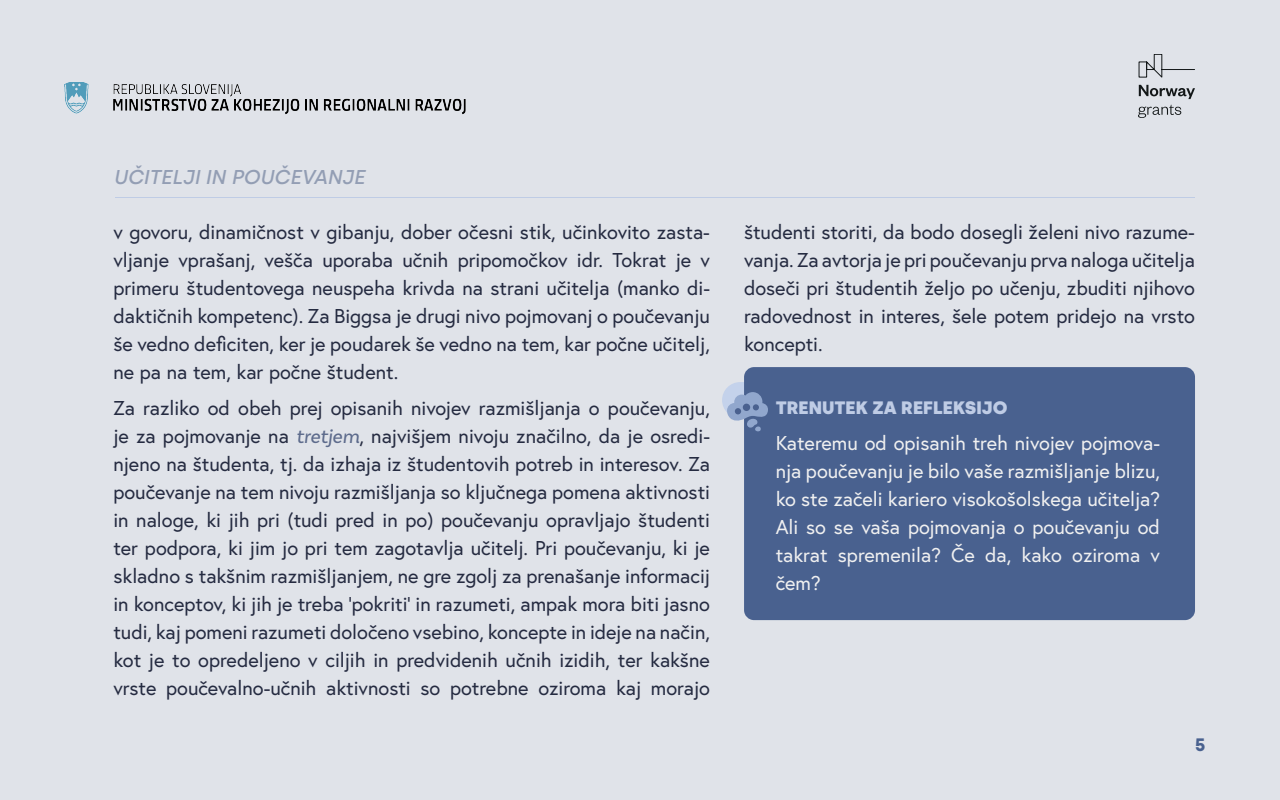
<style>
.page{position:relative;width:1280px;height:800px;background:#e0e3e9}
.page>*{position:absolute;margin:0;border:0;box-sizing:border-box;transform-origin:0 0}
.t1{font:20px/28px "Europa";color:#252b41;text-align:justify}
.t2{font:20px/28px "Europa";color:#f0f0f0;text-align:justify}
.t3{font:italic 500 20px "Silka";color:#939eb4}
.t4{font:900 18px "Silka";color:#bfcce5}
.t5{font:700 18px "Silka";color:#49618f}
.s1{font-family:"Basic Sans";font-style:italic;color:#5d6b8c}
</style>
<div class="page">
<svg style="left:1138px;top:54px;width:57px;height:24px"></svg>
<svg style="left:1139px;top:85px;width:56px;height:14px"></svg>
<svg style="left:1138px;top:105px;width:43px;height:13px"></svg>
<img style="left:64px;top:82px;width:402px;height:33px">
<hr style="left:115px;top:197px;width:1080px;height:1px;background:#bfcce5">
<div style="left:722px;top:382px;width:40px;height:36px;background:#c4d2eb;border-radius:18px"></div>
<div style="left:744px;top:367px;width:451px;height:253px;background:#49618f;border-radius:10px"></div>
<svg style="left:727px;top:392px;width:41px;height:39px"></svg>
<p class="t3" style="left:113px;top:165px;width:253px">UČITELJI IN POUČEVANJE</p>
<p class="t1" style="left:113px;top:217px;width:598px">v govoru, dinamičnost v gibanju, dober očesni stik, učinkovito zasta&shy;vljanje vprašanj, vešča uporaba učnih pripomočkov idr. Tokrat je v primeru študentovega neuspeha krivda na strani učitelja (manko di&shy;daktičnih kompetenc). Za Biggsa je drugi nivo pojmovanj o poučevanju še vedno deficiten, ker je poudarek še vedno na tem, kar počne učitelj, ne pa na tem, kar počne študent.</p>
<p class="t1" style="left:113px;top:393px;width:598px">Za razliko od obeh prej opisanih nivojev razmišljanja o poučevanju, je za pojmovanje na <span class="s1">tretjem</span>, najvišjem nivoju značilno, da je osredi&shy;njeno na študenta, tj. da izhaja iz študentovih potreb in interesov. Za poučevanje na tem nivoju razmišljanja so ključnega pomena aktivnosti in naloge, ki jih pri (tudi pred in po) poučevanju opravljajo študenti ter podpora, ki jim jo pri tem zagotavlja učitelj. Pri poučevanju, ki je skladno s takšnim razmišljanjem, ne gre zgolj za prenašanje informacij in konceptov, ki jih je treba ‘pokriti’ in razumeti, ampak mora biti jasno tudi, kaj pomeni razumeti določeno vsebino, koncepte in ideje na način, kot je to opredeljeno v ciljih in predvidenih učnih izidih, ter kakšne vrste poučevalno-učnih aktivnosti so potrebne oziroma kaj morajo</p>
<p class="t1" style="left:744px;top:217px;width:453px">študenti storiti, da bodo dosegli želeni nivo razume&shy;vanja. Za avtorja je pri poučevanju prva naloga učitelja doseči pri študentih željo po učenju, zbuditi njihovo radovednost in interes, šele potem pridejo na vrsto koncepti.</p>
<p class="t4" style="left:776px;top:397px;width:233px">TRENUTEK ZA REFLEKSIJO</p>
<p class="t2" style="left:776px;top:429px;width:386px">Kateremu od opisanih treh nivojev pojmova&shy;nja poučevanju je bilo vaše razmišljanje blizu, ko ste začeli kariero visokošolskega učitelja?<br>Ali so se vaša pojmovanja o poučevanju od takrat spremenila? Če da, kako oziroma v čem?</p>
<p class="t5" style="left:1195px;top:734px;width:12px">5</p>
</div>
